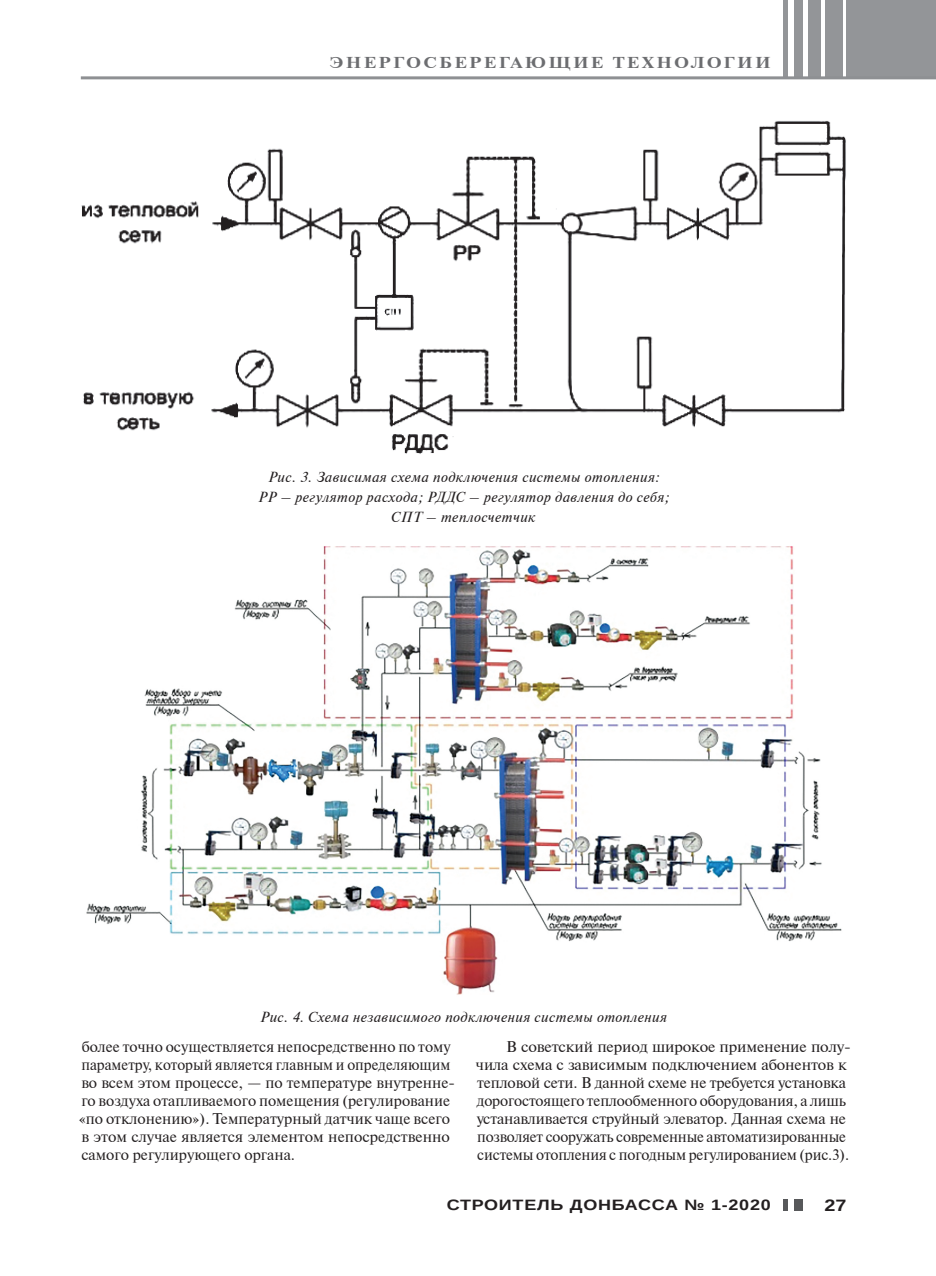
<style>
.page{position:relative;width:936px;height:1276px;background:#fff}
.page>*{position:absolute;margin:0;border:0;box-sizing:border-box;transform-origin:0 0}
.t1{font:700 16.5px "Arimo";color:#231f20;scale:1.2 1}
.t2{font:700 15.75px "Newton C";letter-spacing:.13em;color:#6c6d70;scale:1.2 1}
.t3{font:15.45px/18px "Newton C";letter-spacing:-.01em;color:#231f20}
.t4{font:700 15px "Arimo";letter-spacing:.04em;color:#231f20;scale:1.2 1}
.t5{font:italic 14.55px/20px "Newton C";letter-spacing:.03em;color:#231f20;text-align:center}
</style>
<div class="page">
<div style="left:846px;top:0;width:89px;height:78px;background:#939598"></div>
<div style="left:825px;top:0;width:17px;height:78px;background:#939598"></div>
<div style="left:807px;top:0;width:13px;height:78px;background:#939598"></div>
<div style="left:794px;top:0;width:8px;height:78px;background:#939598"></div>
<hr style="left:783px;top:0;width:4px;height:78px;background:#939598">
<hr style="left:81px;top:76px;width:854px;height:3px;background:#8e9093">
<div style="left:794px;top:1199px;width:8px;height:11px;background:#57585a"></div>
<hr style="left:783px;top:1199px;width:4px;height:11px;background:#57585a">
<img style="left:81px;top:121px;width:765px;height:333px">
<img style="left:86px;top:546px;width:756px;height:449px">
<p class="t2" style="left:329px;top:53px;width:369px">ЭНЕРГОСБЕРЕГАЮЩИЕ ТЕХНОЛОГИИ</p>
<p class="t5" style="left:258px;top:467px;width:412px">Рис. 3. Зависимая схема подключения системы отопления:<br>РР – регулятор расхода; РДДС – регулятор давления до себя;<br>СПТ – теплосчетчик</p>
<p class="t5" style="left:260px;top:1006px;width:408px">Рис. 4. Схема независимого подключения системы отопления</p>
<p class="t3" style="left:79px;top:1038px;width:378px">более точно осуществляется непосредственно по тому параметру, который является главным и определяющим во всем этом процессе, — по температуре внутренне&shy;го воздуха отапливаемого помещения (регулирование «по отклонению»). Температурный датчик чаще всего в этом случае является элементом непосредственно самого регулирующего органа.</p>
<p class="t3" style="left:476px;top:1038px;width:376px;text-indent:30px">В советский период широкое применение полу&shy;чила схема с зависимым подключением абонентов к тепловой сети. В данной схеме не требуется установка дорогостоящего теплообменного оборудования, а лишь устанавливается струйный элеватор. Данная схема не позволяет сооружать современные автоматизированные системы отопления с погодным регулированием (рис.3).</p>
<p class="t4" style="left:446px;top:1195px;width:271px">СТРОИТЕЛЬ ДОНБАССА № 1-2020</p>
<p class="t1" style="left:824px;top:1193px;width:20px">27</p>
</div>
